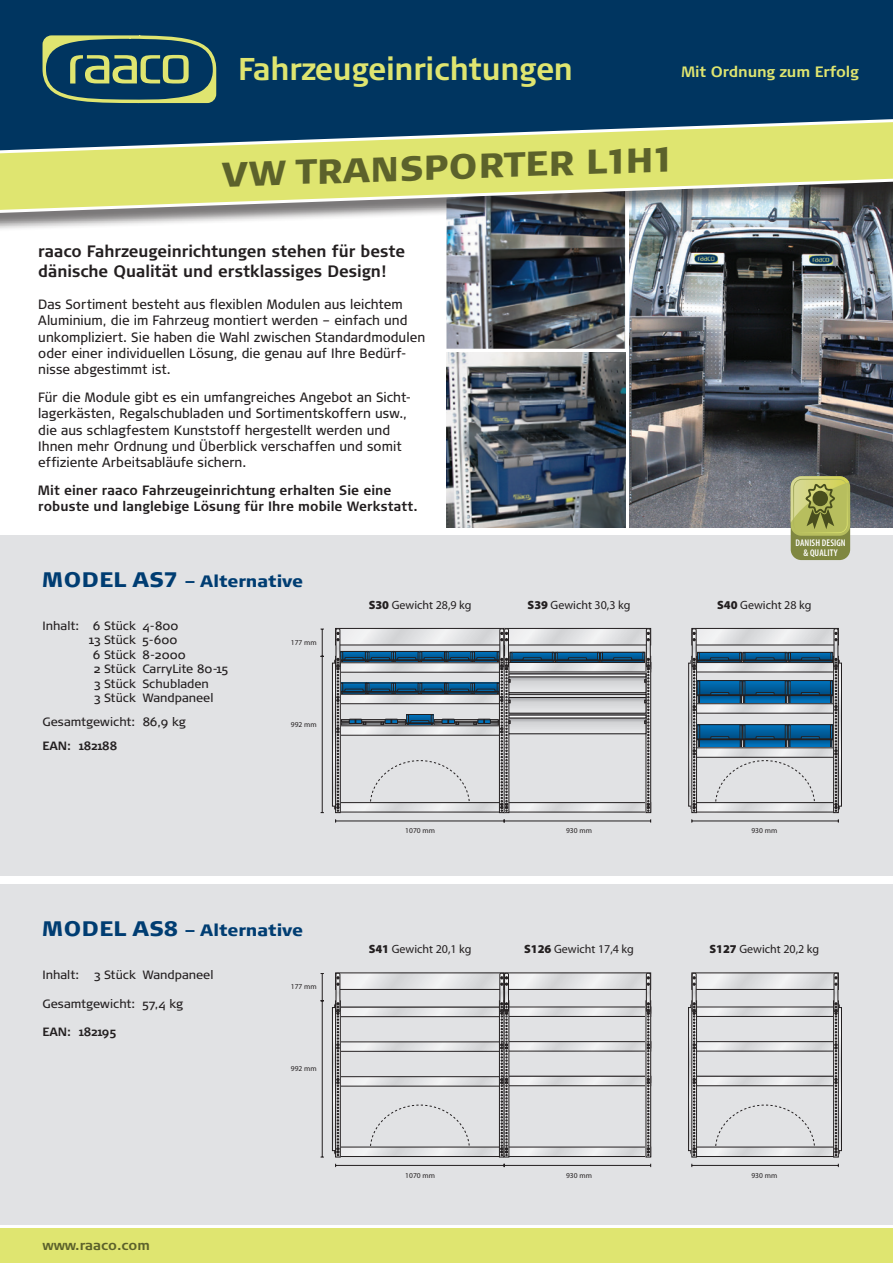
<style>
.page{position:relative;width:893px;height:1263px;background:#fff}
.page>*{position:absolute;margin:0;border:0;box-sizing:border-box;transform-origin:0 0}
.t1{font:900 34.5px "Signa OT";color:#5c622b}
.t2{font:700 31.5px "Signa OT";letter-spacing:-.01em;color:#dfe570;scale:.94 1}
.t3{font:700 16.5px/19.8px "Signa OT";letter-spacing:-.005em;color:#231f20;scale:.95 1}
.t4{font:900 16.5px "Signa OT";letter-spacing:-.005em;color:#003d72}
.t5{font:700 15px "Signa OT";letter-spacing:-.01em;color:#dfe570}
.t6{font:13.5px/16.2px "Signa OT";letter-spacing:.005em;color:#231f20;scale:.95 1}
.t7{font:700 13.5px/16.2px "Signa OT";letter-spacing:.005em;color:#231f20;scale:.95 1}
.t8{font:700 13.5px "Signa OT";color:#5c622b}
.t9{font:12px "Signa OT";color:#231f20}
.t10{font:12px "Myriad Pro";color:#231f20}
.t11{font:700 12px "Signa OT";color:#231f20}
.t12{font:12px "Signa OT";letter-spacing:.025em;color:#231f20}
.t13{font:700 10.2px "Syntax";color:#231f20}
.t14{font:600 condensed 9.75px/9.3px "Myriad Pro";letter-spacing:.01em;color:#fff;text-align:center}
.t15{font:7.5px "Myriad Pro";color:#231f20}
.s1{font-size:21px}
.s2{font-weight:900}
</style>
<div class="page">
<img style="left:446px;top:234px;width:179px;height:115px">
<img style="left:629px;top:234px;width:264px;height:293px">
<img style="left:446px;top:353px;width:179px;height:174px">
<div style="left:0;top:884px;width:893px;height:341px;background:#e1e2e4"></div>
<div style="left:0;top:536px;width:893px;height:340px;background:#e1e2e4"></div>
<div style="left:0;top:1229px;width:893px;height:34px;background:#dfe570"></div>
<div style="left:0;top:0;width:893px;height:170px;background:#003560"></div>
<div style="left:0;top:119px;width:893px;height:115px;background:#231f20;opacity:.6"></div>
<svg style="left:0;top:119px;width:893px;height:98px"></svg>
<hr style="left:322px;top:656px;width:1px;height:157px;background:#231f20">
<svg style="left:321px;top:629px;width:3px;height:28px"></svg>
<div style="left:692px;top:628px;width:146px;height:17px;border:1px solid #231f20"></div>
<svg style="left:688px;top:629px;width:154px;height:194px"></svg>
<div style="left:504px;top:628px;width:147px;height:17px;border:1px solid #231f20"></div>
<div style="left:335px;top:628px;width:169px;height:17px;border:1px solid #231f20"></div>
<svg style="left:332px;top:629px;width:319px;height:194px"></svg>
<svg style="left:320px;top:973px;width:331px;height:194px"></svg>
<svg style="left:340px;top:975px;width:160px;height:13px"></svg>
<div style="left:335px;top:973px;width:169px;height:17px;border:1px solid #231f20"></div>
<svg style="left:332px;top:973px;width:8px;height:183px"></svg>
<svg style="left:688px;top:973px;width:154px;height:194px"></svg>
<svg style="left:509px;top:1043px;width:137px;height:6px"></svg>
<div style="left:504px;top:1041px;width:147px;height:10px;border:1px solid #231f20"></div>
<svg style="left:509px;top:1078px;width:137px;height:6px"></svg>
<div style="left:504px;top:1076px;width:147px;height:10px;border:1px solid #231f20"></div>
<svg style="left:509px;top:1149px;width:137px;height:6px"></svg>
<div style="left:504px;top:1147px;width:147px;height:10px;border:1px solid #231f20"></div>
<svg style="left:509px;top:1009px;width:137px;height:6px"></svg>
<div style="left:504px;top:1007px;width:147px;height:10px;border:1px solid #231f20"></div>
<div style="left:646px;top:1000px;width:5px;height:157px;border:1px solid #231f20"></div>
<svg style="left:509px;top:975px;width:137px;height:13px"></svg>
<div style="left:504px;top:973px;width:147px;height:17px;border:1px solid #231f20"></div>
<div style="left:504px;top:973px;width:5px;height:39px;border:1px solid #231f20"></div>
<svg style="left:500px;top:973px;width:8px;height:183px"></svg>
<svg style="left:646px;top:973px;width:4px;height:183px"></svg>
<div style="left:45px;top:785px;width:130px;height:64px;border:3px solid #e1e2e4;border-radius:50%"></div>
<div style="left:45px;top:1106px;width:130px;height:64px;border:3px solid #e1e2e4;border-radius:50%"></div>
<svg style="left:43px;top:35px;width:173px;height:68px"></svg>
<div style="left:791px;top:501px;width:59px;height:59px;background:#7f8741;border-radius:11px"></div>
<div style="left:791px;top:476px;width:59px;height:60px;background:#b7be5e;border-radius:11px"></div>
<svg style="left:791px;top:476px;width:58px;height:57px"></svg>
<div style="left:812px;top:491px;width:16px;height:15px;background:#484e1d;border-radius:50%"></div>
<h2 class="t2" style="left:238px;top:51px;width:358px">Fahrzeugeinrichtungen</h2>
<p class="t5" style="left:681px;top:63px;width:179px">Mit Ordnung zum Erfolg</p>
<h1 class="t1" style="left:221px;top:153px;width:452px;rotate:-2deg">VW TRANSPORTER L1H1</h1>
<p class="t3" style="left:38px;top:241px;width:388px">raaco Fahrzeugeinrichtungen stehen für beste dänische Qualität und erstklassiges Design!</p>
<p class="t6" style="left:38px;top:296px;width:409px">Das Sortiment besteht aus flexiblen Modulen aus leichtem Aluminium, die im Fahrzeug montiert werden – einfach und unkompliziert. Sie haben die Wahl zwischen Standardmodulen oder einer individuellen Lösung, die genau auf Ihre Bedürf&shy;nisse abgestimmt ist.</p>
<p class="t6" style="left:38px;top:389px;width:394px">Für die Module gibt es ein umfangreiches Angebot an Sicht&shy;lagerkästen, Regalschubladen und Sortimentskoffern usw., die aus schlagfestem Kunststoff hergestellt werden und Ihnen mehr Ordnung und Überblick verschaffen und somit effiziente Arbeitsabläufe sichern.</p>
<p class="t7" style="left:38px;top:482px;width:401px">Mit einer raaco Fahrzeugeinrichtung erhalten Sie eine robuste und langlebige Lösung für Ihre mobile Werkstatt.</p>
<p class="t13" style="left:248px;top:483px;width:39px">Van kort</p>
<p class="t4" style="left:43px;top:571px;width:262px"><span class="s1">MODEL AS7</span> – Alternative</p>
<p class="t9" style="left:43px;top:619px;width:137px">Inhalt: 6 Stück 4-800</p>
<p class="t9" style="left:89px;top:633px;width:90px">13 Stück 5-600</p>
<p class="t12" style="left:93px;top:648px;width:94px">6 Stück 8-2000</p>
<p class="t9" style="left:94px;top:662px;width:136px">2 Stück CarryLite 80-15</p>
<p class="t9" style="left:94px;top:676px;width:117px">3 Stück Schubladen</p>
<p class="t9" style="left:94px;top:691px;width:121px">3 Stück Wandpaneel</p>
<p class="t9" style="left:42px;top:715px;width:145px">Gesamtgewicht: 86,9 kg</p>
<p class="t11" style="left:42px;top:739px;width:77px">EAN: 182188</p>
<p class="t15" style="left:291px;top:637px;width:27px">177 mm</p>
<p class="t15" style="left:291px;top:720px;width:27px">992 mm</p>
<p class="t4" style="left:43px;top:919px;width:262px"><span class="s1">MODEL AS8</span> – Alternative</p>
<p class="t9" style="left:42px;top:968px;width:172px">Inhalt: 3 Stück Wandpaneel</p>
<p class="t9" style="left:42px;top:996px;width:142px">Gesamtgewicht: 57,4 kg</p>
<p class="t11" style="left:42px;top:1025px;width:75px">EAN: 182195</p>
<p class="t8" style="left:43px;top:1237px;width:109px">www.raaco.com</p>
<p class="t15" style="left:291px;top:982px;width:27px">177 mm</p>
<p class="t15" style="left:291px;top:1064px;width:27px">992 mm</p>
<p class="t10" style="left:369px;top:597px;width:104px"><span class="s2">S30</span> Gewicht 28,9 kg</p>
<p class="t10" style="left:528px;top:597px;width:104px"><span class="s2">S39</span> Gewicht 30,3 kg</p>
<p class="t15" style="left:405px;top:826px;width:31px">1070 mm</p>
<p class="t15" style="left:566px;top:826px;width:27px">930 mm</p>
<p class="t10" style="left:369px;top:942px;width:104px"><span class="s2">S41</span> Gewicht 20,1 kg</p>
<p class="t10" style="left:524px;top:942px;width:111px"><span class="s2">S126</span> Gewicht 17,4 kg</p>
<p class="t15" style="left:405px;top:1170px;width:31px">1070 mm</p>
<p class="t15" style="left:566px;top:1170px;width:27px">930 mm</p>
<p class="t14" style="left:795px;top:538px;width:52px">DANISH DESIGN &amp; QUALITY</p>
<p class="t10" style="left:717px;top:597px;width:96px"><span class="s2">S40</span> Gewicht 28 kg</p>
<p class="t15" style="left:751px;top:826px;width:27px">930 mm</p>
<p class="t10" style="left:709px;top:942px;width:111px"><span class="s2">S127</span> Gewicht 20,2 kg</p>
<p class="t15" style="left:751px;top:1170px;width:27px">930 mm</p>
</div>
